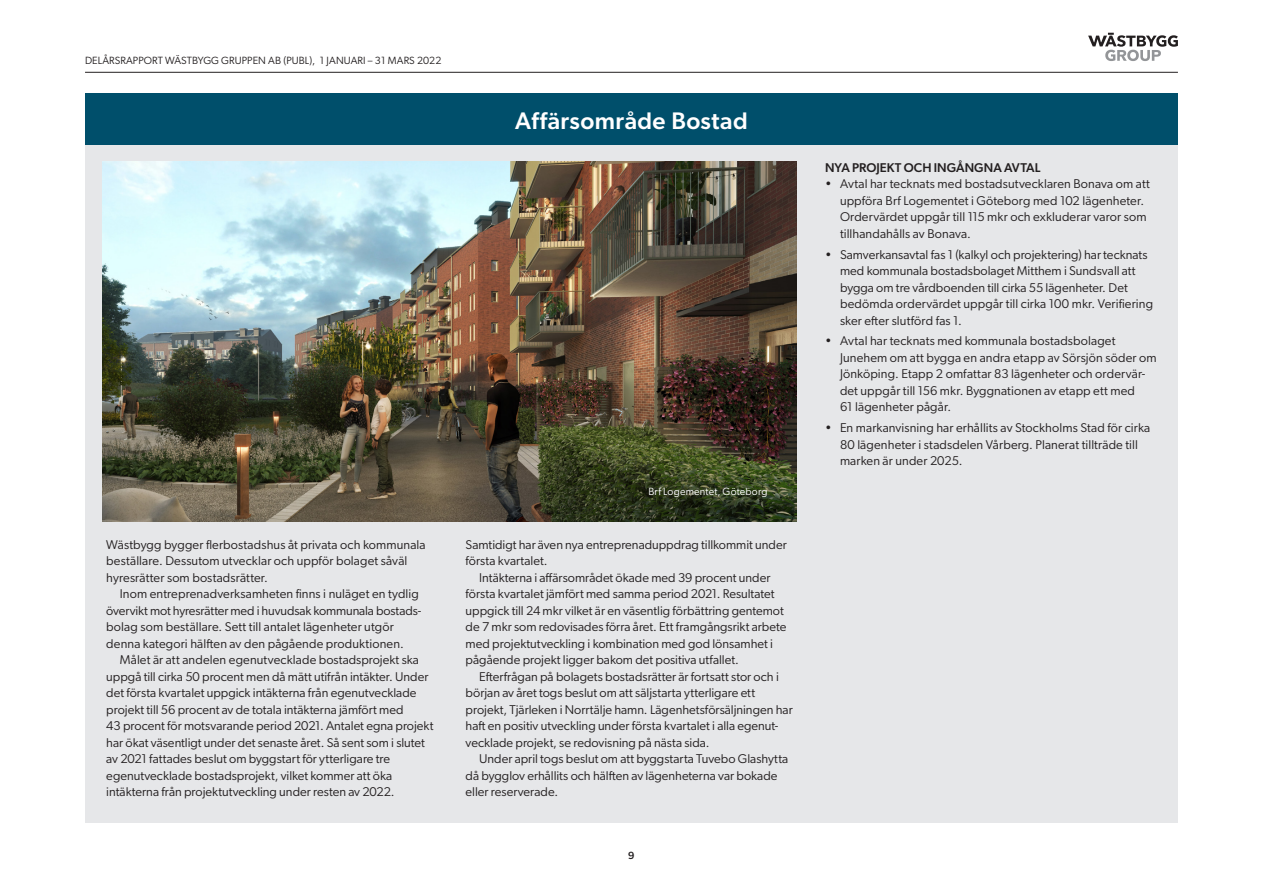
<style>
.page{position:relative;width:1263px;height:893px;background:#fff}
.page>*{position:absolute;margin:0;border:0;box-sizing:border-box;transform-origin:0 0}
.t1{font:500 24px "Gibson";letter-spacing:.02em;color:#fff}
.t2{font:12.75px/16.5px "Gibson";letter-spacing:.005em;color:#231f20}
.t3{font:500 12.75px "Gibson";letter-spacing:.005em;color:#231f20}
.t4{font:10.5px "Gibson";letter-spacing:.01em;color:#231f20}
.t5{font:10.5px "Gibson";letter-spacing:.02em;color:#fff}
.t6{font:500 10.5px "Gibson";color:#231f20}
</style>
<div class="page">
<hr style="left:85px;top:72px;width:1093px;height:1px;background:#231f20">
<svg style="left:1088px;top:33px;width:90px;height:28px"></svg>
<div style="left:85px;top:94px;width:1093px;height:729px;background:#e6e7e9"></div>
<img style="left:102px;top:162px;width:694px;height:359px">
<div style="left:85px;top:94px;width:1093px;height:51px;background:#004f6b"></div>
<p class="t4" style="left:85px;top:54px;width:358px">DELÅRSRAPPORT WÄSTBYGG GRUPPEN AB (PUBL), 1 JANUARI – 31 MARS 2022</p>
<p class="t1" style="left:515px;top:106px;width:234px">Affärsområde Bostad</p>
<p class="t2" style="left:106px;top:536px;width:321px">Wästbygg bygger flerbostadshus åt privata och kommunala beställare. Dessutom utvecklar och uppför bolaget såväl hyresrätter som bostadsrätter.</p>
<p class="t2" style="left:106px;top:585px;width:316px;text-indent:14px">Inom entreprenadverksamheten finns i nuläget en tydlig övervikt mot hyresrätter med i huvudsak kommunala bostads&shy;bolag som beställare. Sett till antalet lägenheter utgör denna kategori hälften av den pågående produktionen.</p>
<p class="t2" style="left:106px;top:651px;width:329px;text-indent:14px">Målet är att andelen egenutvecklade bostadsprojekt ska uppgå till cirka 50 procent men då mätt utifrån intäkter. Under det första kvartalet uppgick intäkterna från egenutvecklade projekt till 56 procent av de totala intäkterna jämfört med<br>43 procent för motsvarande period 2021. Antalet egna projekt har ökat väsentligt under det senaste året. Så sent som i slutet av 2021 fattades beslut om byggstart för ytterligare tre egenutvecklade bostadsprojekt, vilket kommer att öka intäkterna från projektutveckling under resten av 2022.</p>
<p class="t5" style="left:648px;top:485px;width:121px">Brf Logementet, Göteborg</p>
<p class="t2" style="left:466px;top:536px;width:323px">Samtidigt har även nya entreprenaduppdrag tillkommit under första kvartalet.</p>
<p class="t2" style="left:466px;top:569px;width:322px;text-indent:14px">Intäkterna i affärsområdet ökade med 39 procent under första kvartalet jämfört med samma period 2021. Resultatet uppgick till 24 mkr vilket är en väsentlig förbättring gentemot de 7 mkr som redovisades förra året. Ett framgångsrikt arbete med projektutveckling i kombination med god lönsamhet i pågående projekt ligger bakom det positiva utfallet.</p>
<p class="t2" style="left:466px;top:668px;width:329px;text-indent:14px">Efterfrågan på bolagets bostadsrätter är fortsatt stor och i början av året togs beslut om att säljstarta ytterligare ett projekt, Tjärleken i Norrtälje hamn. Lägenhetsförsäljningen har haft en positiv utveckling under första kvartalet i alla egenut&shy;vecklade projekt, se redovisning på nästa sida.</p>
<p class="t2" style="left:466px;top:750px;width:324px;text-indent:14px">Under april togs beslut om att byggstarta Tuvebo Glashytta då bygglov erhållits och hälften av lägenheterna var bokade eller reserverade.</p>
<p class="t6" style="left:628px;top:849px;width:8px">9</p>
<p class="t3" style="left:825px;top:160px;width:217px">NYA PROJEKT OCH INGÅNGNA AVTAL</p>
<p class="t2" style="left:840px;top:176px;width:311px;text-indent:-15px">• Avtal har tecknats med bostadsutvecklaren Bonava om att uppföra Brf Logementet i Göteborg med 102 lägenheter.<br>Ordervärdet uppgår till 115 mkr och exkluderar varor som tillhandahålls av Bonava.</p>
<p class="t2" style="left:840px;top:246px;width:315px;text-indent:-15px">• Samverkansavtal fas 1 (kalkyl och projektering) har tecknats med kommunala bostadsbolaget Mitthem i Sundsvall att bygga om tre vårdboenden till cirka 55 lägenheter. Det bedömda ordervärdet uppgår till cirka 100 mkr. Verifiering sker efter slutförd fas 1.</p>
<p class="t2" style="left:840px;top:333px;width:318px;text-indent:-15px">• Avtal har tecknats med kommunala bostadsbolaget Junehem om att bygga en andra etapp av Sörsjön söder om Jönköping. Etapp 2 omfattar 83 lägenheter och ordervär&shy;det uppgår till 156 mkr. Byggnationen av etapp ett med<br>61 lägenheter pågår.</p>
<p class="t2" style="left:840px;top:419px;width:312px;text-indent:-15px">• En markanvisning har erhållits av Stockholms Stad för cirka<br>80 lägenheter i stadsdelen Vårberg. Planerat tillträde till marken är under 2025.</p>
</div>
